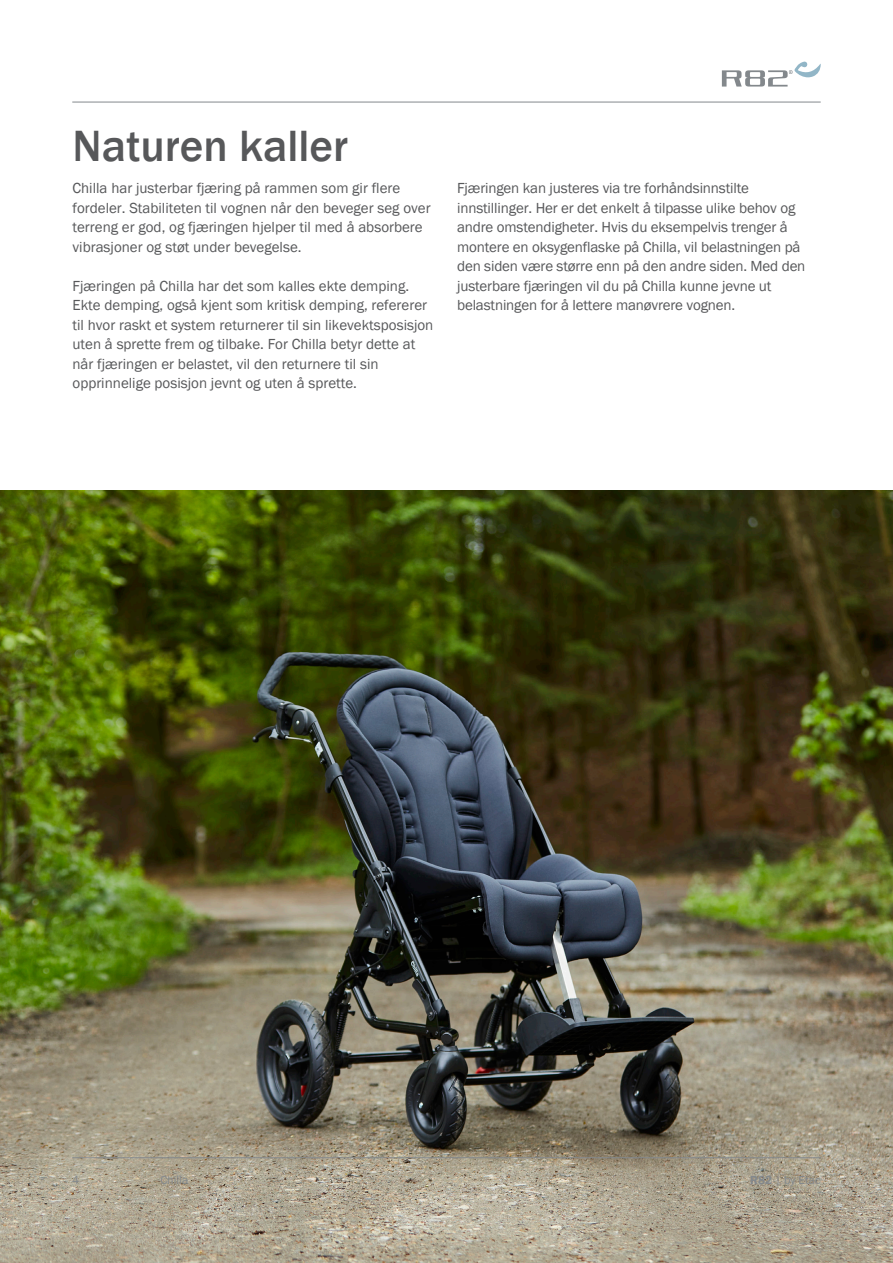
<style>
.page{position:relative;width:893px;height:1263px;background:#fff}
.page>*{position:absolute;margin:0;border:0;box-sizing:border-box;transform-origin:0 0}
._4__Body_-_Basic_body{font:500 45px "Franklin Gothic";color:#57585a}
._4__Body_-_Basic_body-2{font:15px/19.5px "Franklin Gothic";color:#57585a}
.t1{font:12px "Franklin Gothic";color:#83888c}
.s1{font-weight:600}
</style>
<div class="page">
<img style="left:0;top:490px;width:893px;height:773px">
<hr style="left:72px;top:102px;width:749px;height:1px;background:#83888c">
<hr style="left:72px;top:1157px;width:749px;height:1px;background:#83888c">
<svg style="left:722px;top:62px;width:99px;height:25px"></svg>
<p class="_4__Body_-_Basic_body" style="left:73px;top:118px;width:277px">Naturen kaller</p>
<p class="_4__Body_-_Basic_body-2" style="left:73px;top:179px;width:360px">Chilla har justerbar fjæring på rammen som gir flere fordeler. Stabiliteten til vognen når den beveger seg over terreng er god, og fjæringen hjelper til med å absorbere vibrasjoner og støt under bevegelse.</p>
<p class="_4__Body_-_Basic_body-2" style="left:73px;top:277px;width:362px">Fjæringen på Chilla har det som kalles ekte demping.<br>Ekte demping, også kjent som kritisk demping, refererer til hvor raskt et system returnerer til sin likevektsposisjon uten å sprette frem og tilbake. For Chilla betyr dette at når fjæringen er belastet, vil den returnere til sin opprinnelige posisjon jevnt og uten å sprette.</p>
<p class="_4__Body_-_Basic_body-2" style="left:457px;top:179px;width:350px">Fjæringen kan justeres via tre forhåndsinnstilte innstillinger. Her er det enkelt å tilpasse ulike behov og andre omstendigheter. Hvis du eksempelvis trenger å montere en oksygenflaske på Chilla, vil belastningen på den siden være større enn på den andre siden. Med den justerbare fjæringen vil du på Chilla kunne jevne ut belastningen for å lettere manøvrere vognen.</p>
<p class="t1" style="left:72px;top:1173px;width:9px">4</p>
<p class="t1" style="left:160px;top:1173px;width:30px">Chilla</p>
<p class="t1" style="left:750px;top:1173px;width:72px"><span class="s1">R82</span> | by Etac</p>
</div>
